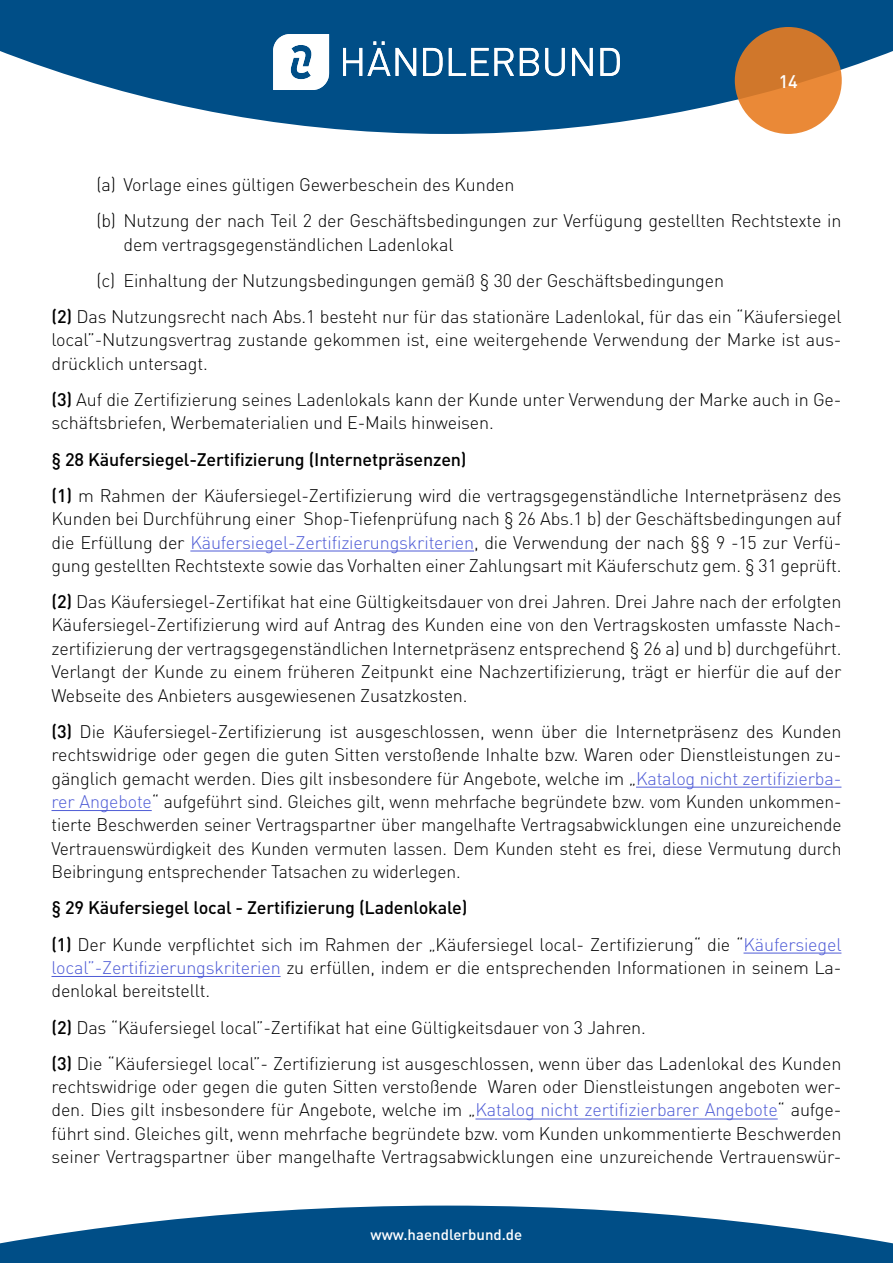
<style>
.page{position:relative;width:893px;height:1263px;background:#fff}
.page>*{position:absolute;margin:0;border:0;box-sizing:border-box;transform-origin:0 0}
.t1{font:300 18px/23.4px "DIN Pro";letter-spacing:-.01em;color:#000}
.t2{font:500 18px "DIN Pro";color:#fff}
.t3{font:500 15px "DIN Pro";color:#fff}
.s1{font-weight:500}
.s2{color:#4f5cd6}
</style>
<div class="page">
<svg style="left:0;top:0;width:893px;height:134px;fill:#004e87"></svg>
<svg style="left:735px;top:27px;width:107px;height:107px;background:#da7f31"></svg>
<svg style="left:343px;top:41px;width:47px;height:35px"></svg>
<svg style="left:396px;top:48px;width:20px;height:28px"></svg>
<svg style="left:423px;top:48px;width:20px;height:28px"></svg>
<svg style="left:449px;top:48px;width:65px;height:28px"></svg>
<svg style="left:520px;top:48px;width:19px;height:28px"></svg>
<svg style="left:545px;top:48px;width:20px;height:28px"></svg>
<svg style="left:572px;top:48px;width:21px;height:28px"></svg>
<svg style="left:600px;top:48px;width:20px;height:28px"></svg>
<svg style="left:273px;top:34px;width:56px;height:56px"></svg>
<svg style="left:0;top:1205px;width:893px;height:58px;fill:#004e87"></svg>
<hr style="left:190px;top:551px;width:284px;height:1px;background:#4f5cd6">
<hr style="left:636px;top:787px;width:205px;height:1px;background:#4f5cd6">
<hr style="left:52px;top:810px;width:100px;height:1px;background:#4f5cd6">
<hr style="left:743px;top:953px;width:98px;height:1px;background:#4f5cd6">
<hr style="left:52px;top:976px;width:229px;height:1px;background:#4f5cd6">
<hr style="left:475px;top:1119px;width:303px;height:1px;background:#4f5cd6">
<p class="t2" style="left:779px;top:67px;width:21px">14</p>
<p class="t1" style="left:97px;top:165px;width:746px;line-height:36.2px">(a) Vorlage eines gültigen Gewerbeschein des Kunden<br>(b) Nutzung der nach Teil 2 der Geschäftsbedingungen zur Verfügung gestellten Rechtstexte in</p>
<p class="t1" style="left:124px;top:231px;width:331px">dem vertragsgegenständlichen Ladenlokal</p>
<p class="t1" style="left:97px;top:267px;width:629px">(c) Einhaltung der Nutzungsbedingungen gemäß § 30 der Geschäftsbedingungen</p>
<p class="t1" style="left:52px;top:303px;width:791px"><span class="s1">(2)</span> Das Nutzungsrecht nach Abs.1 besteht nur für das stationäre Ladenlokal, für das ein “Käufersiegel</p>
<p class="t1" style="left:52px;top:327px;width:791px">local”-Nutzungsvertrag zustande gekommen ist, eine weitergehende Verwendung der Marke ist aus&shy;drücklich untersagt.</p>
<p class="t1" style="left:52px;top:386px;width:791px"><span class="s1">(3)</span> Auf die Zertifizierung seines Ladenlokals kann der Kunde unter Verwendung der Marke auch in Ge&shy;schäftsbriefen, Werbematerialien und E-Mails hinweisen.</p>
<p class="t1" style="left:52px;top:439px;width:791px;line-height:36.2px"><span class="s1">§ 28 Käufersiegel-Zertifizierung (Internetpräsenzen)<br>(1)</span> m Rahmen der Käufersiegel-Zertifizierung wird die vertragsgegenständliche Internetpräsenz des</p>
<p class="t1" style="left:52px;top:505px;width:791px;text-align:justify">Kunden bei Durchführung einer Shop-Tiefenprüfung nach § 26 Abs.1 b) der Geschäftsbedingungen auf die Erfüllung der <span class="s2">Käufersiegel-Zertifizierungskriterien</span>, die Verwendung der nach §§ 9 -15 zur Verfü&shy;gung gestellten Rechtstexte sowie das Vorhalten einer Zahlungsart mit Käuferschutz gem. § 31 geprüft.</p>
<p class="t1" style="left:52px;top:588px;width:791px;text-align:justify"><span class="s1">(2)</span> Das Käufersiegel-Zertifikat hat eine Gültigkeitsdauer von drei Jahren. Drei Jahre nach der erfolgten Käufersiegel-Zertifizierung wird auf Antrag des Kunden eine von den Vertragskosten umfasste Nach&shy;zertifizierung der vertragsgegenständlichen Internetpräsenz entsprechend § 26 a) und b) durchgeführt.<br>Verlangt der Kunde zu einem früheren Zeitpunkt eine Nachzertifizierung, trägt er hierfür die auf der Webseite des Anbieters ausgewiesenen Zusatzkosten.</p>
<p class="t1" style="left:52px;top:718px;width:791px;text-align:justify"><span class="s1">(3)</span> Die Käufersiegel-Zertifizierung ist ausgeschlossen, wenn über die Internetpräsenz des Kunden rechtswidrige oder gegen die guten Sitten verstoßende Inhalte bzw. Waren oder Dienstleistungen zu&shy;gänglich gemacht werden. Dies gilt insbesondere für Angebote, welche im „<span class="s2">Katalog nicht zertifizierba&shy;rer Angebote</span>“ aufgeführt sind. Gleiches gilt, wenn mehrfache begründete bzw. vom Kunden unkommen&shy;tierte Beschwerden seiner Vertragspartner über mangelhafte Vertragsabwicklungen eine unzureichende Vertrauenswürdigkeit des Kunden vermuten lassen. Dem Kunden steht es frei, diese Vermutung durch Beibringung entsprechender Tatsachen zu widerlegen.</p>
<p class="t1" style="left:52px;top:888px;width:791px;line-height:36.2px"><span class="s1">§ 29 Käufersiegel local - Zertifizierung (Ladenlokale)<br>(1)</span> Der Kunde verpflichtet sich im Rahmen der „Käufersiegel local- Zertifizierung“ die “<span class="s2">Käufersiegel</span></p>
<p class="t1" style="left:52px;top:954px;width:791px"><span class="s2">local”-Zertifizierungskriterien</span> zu erfüllen, indem er die entsprechenden Informationen in seinem La&shy;denlokal bereitstellt.</p>
<p class="t1" style="left:52px;top:1007px;width:791px;line-height:36.2px"><span class="s1">(2)</span> Das “Käufersiegel local”-Zertifikat hat eine Gültigkeitsdauer von 3 Jahren.<br><span class="s1">(3)</span> Die “Käufersiegel local”- Zertifizierung ist ausgeschlossen, wenn über das Ladenlokal des Kunden</p>
<p class="t1" style="left:52px;top:1073px;width:791px;text-align:justify">rechtswidrige oder gegen die guten Sitten verstoßende Waren oder Dienstleistungen angeboten wer&shy;den. Dies gilt insbesondere für Angebote, welche im „<span class="s2">Katalog nicht zertifizierbarer Angebote</span>“ aufge&shy;führt sind. Gleiches gilt, wenn mehrfache begründete bzw. vom Kunden unkommentierte Beschwerden seiner Vertragspartner über mangelhafte Vertragsabwicklungen eine unzureichende Vertrauenswür-</p>
<p class="t3" style="left:371px;top:1223px;width:153px">www.haendlerbund.de</p>
</div>
